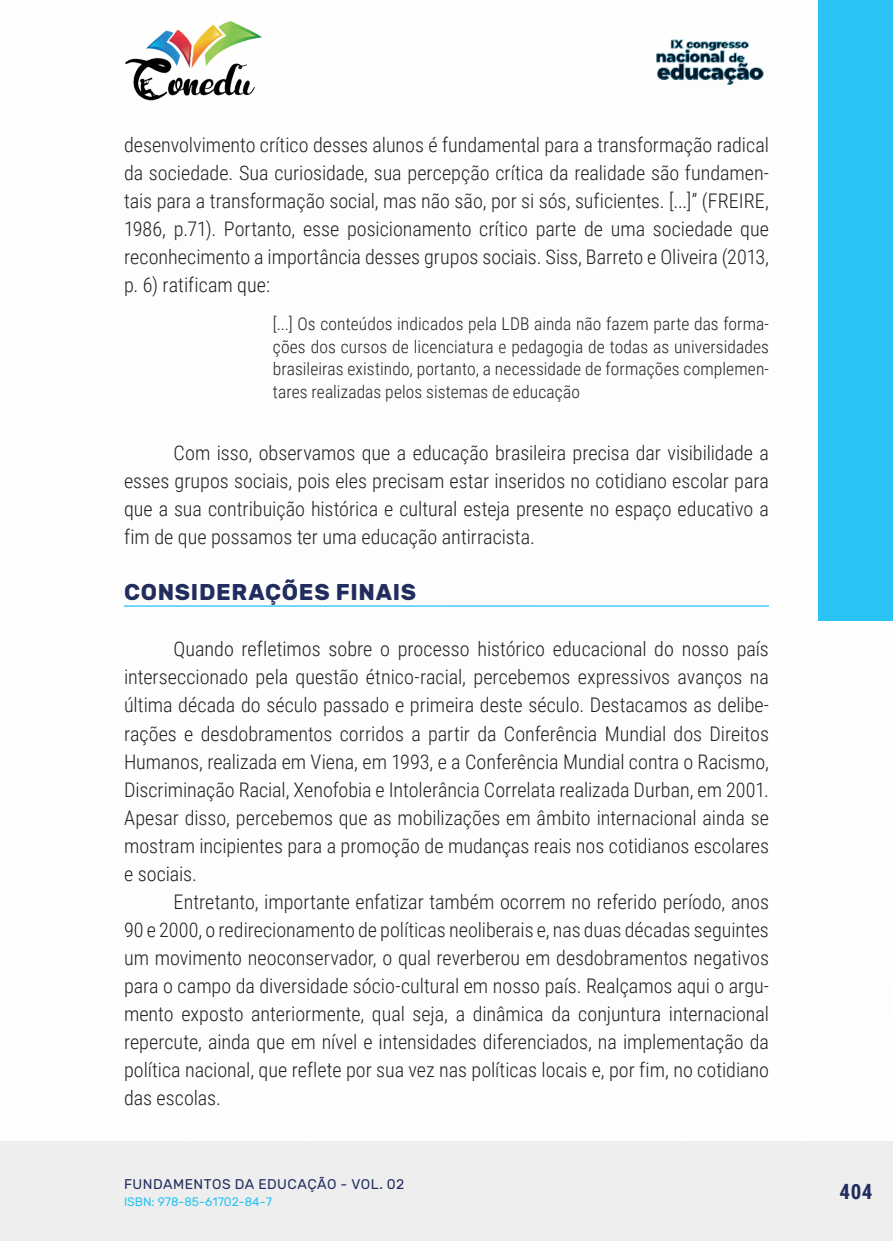
<style>
.page{position:relative;width:893px;height:1241px;background:#fff}
.page>*{position:absolute;margin:0;border:0;box-sizing:border-box;transform-origin:0 0}
._10_SUBTITULO{font:700 22.75px "Rubik";letter-spacing:.03em;color:#202d5e}
.t1{font:700 21px "Roboto Condensed";color:#202d5e}
._9_CORPO{font:300 20.12px/28px "Roboto Condensed";color:#231f20;text-align:justify}
._16_CITACAO{font:300 17.5px/22.8px "Roboto Condensed";letter-spacing:.005em;color:#231f20;text-align:justify}
.t2{font:14px "Rubik";letter-spacing:.03em;color:#202d5e}
.t3{font:12.25px "Rubik";color:#29c4f3}
</style>
<div class="page">
<div style="left:0;top:1141px;width:893px;height:99px;background:#eeeeef"></div>
<div style="left:819px;top:0;width:74px;height:620px;background:#29c4f3"></div>
<img style="left:125px;top:20px;width:137px;height:81px">
<img style="left:656px;top:39px;width:108px;height:46px">
<hr style="left:124px;top:605px;width:645px;height:1px;background:#29c4f3">
<p class="_9_CORPO" style="left:124px;top:130px;width:646px">desenvolvimento crítico desses alunos é fundamental para a transformação radical da sociedade. Sua curiosidade, sua percepção crítica da realidade são fundamen&shy;tais para a transformação social, mas não são, por si sós, suficientes. [...]” (FREIRE, 1986, p.71). Portanto, esse posicionamento crítico parte de uma sociedade que reconhecimento a importância desses grupos sociais. Siss, Barreto e Oliveira (2013, p. 6) ratificam que:</p>
<p class="_16_CITACAO" style="left:273px;top:311px;width:498px">[...] Os conteúdos indicados pela LDB ainda não fazem parte das forma&shy;ções dos cursos de licenciatura e pedagogia de todas as universidades brasileiras existindo, portanto, a necessidade de formações complemen&shy;tares realizadas pelos sistemas de educação</p>
<p class="_9_CORPO" style="left:124px;top:438px;width:646px;text-indent:50px">Com isso, observamos que a educação brasileira precisa dar visibilidade a esses grupos sociais, pois eles precisam estar inseridos no cotidiano escolar para que a sua contribuição histórica e cultural esteja presente no espaço educativo a fim de que possamos ter uma educação antirracista.</p>
<p class="_10_SUBTITULO" style="left:124px;top:579px;width:294px">CONSIDERAÇÕES FINAIS</p>
<p class="_9_CORPO" style="left:124px;top:634px;width:646px;text-indent:50px">Quando refletimos sobre o processo histórico educacional do nosso país interseccionado pela questão étnico-racial, percebemos expressivos avanços na última década do século passado e primeira deste século. Destacamos as delibe&shy;rações e desdobramentos corridos a partir da Conferência Mundial dos Direitos Humanos, realizada em Viena, em 1993, e a Conferência Mundial contra o Racismo, Discriminação Racial, Xenofobia e Intolerância Correlata realizada Durban, em 2001.<br>Apesar disso, percebemos que as mobilizações em âmbito internacional ainda se mostram incipientes para a promoção de mudanças reais nos cotidianos escolares e sociais.</p>
<p class="_9_CORPO" style="left:124px;top:886px;width:646px;text-indent:50px">Entretanto, importante enfatizar também ocorrem no referido período, anos 90 e 2000, o redirecionamento de políticas neoliberais e, nas duas décadas seguintes um movimento neoconservador, o qual reverberou em desdobramentos negativos para o campo da diversidade sócio-cultural em nosso país. Realçamos aqui o argu&shy;mento exposto anteriormente, qual seja, a dinâmica da conjuntura internacional repercute, ainda que em nível e intensidades diferenciados, na implementação da política nacional, que reflete por sua vez nas políticas locais e, por fim, no cotidiano das escolas.</p>
<p class="t2" style="left:124px;top:1175px;width:282px">FUNDAMENTOS DA EDUCAÇÃO - VOL. 02</p>
<p class="t3" style="left:124px;top:1194px;width:149px">ISBN: 978-85-61702-84-7</p>
<p class="t1" style="left:839px;top:1176px;width:34px">404</p>
</div>
